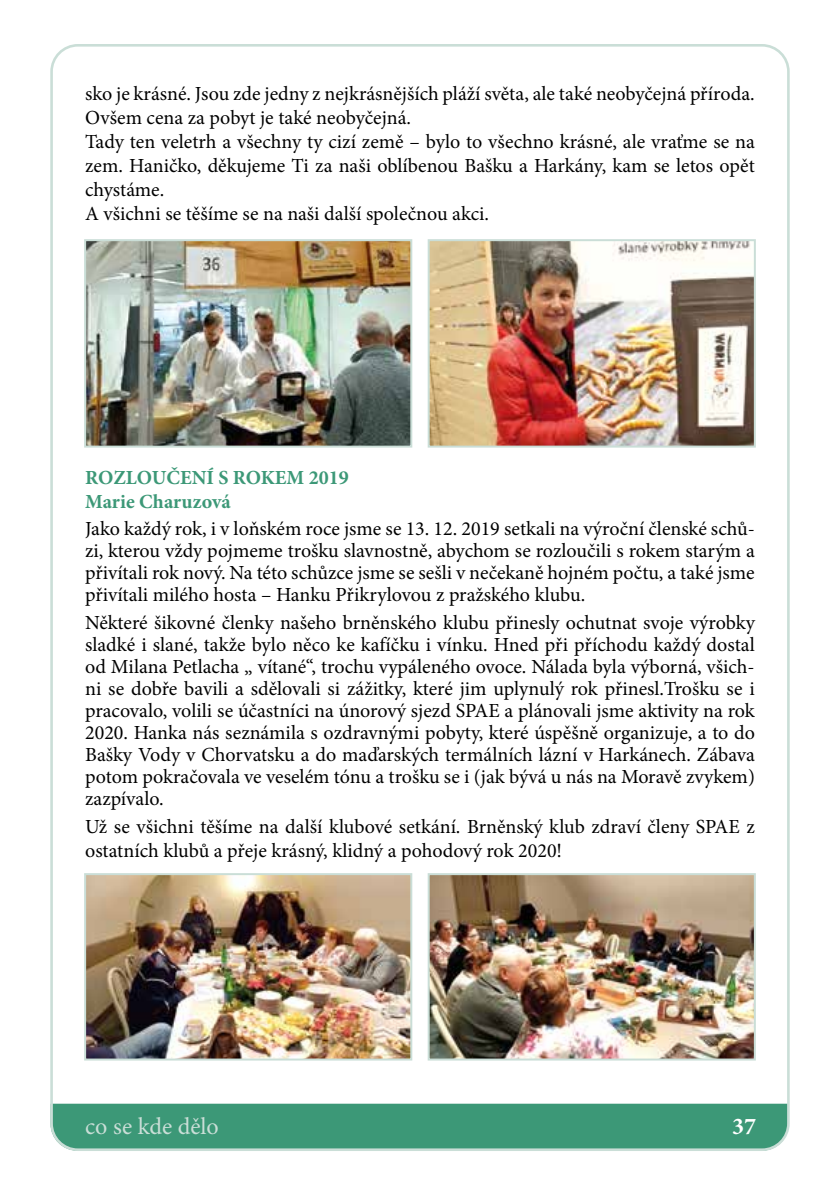
<style>
.page{position:relative;width:840px;height:1191px;background:#fff}
.page>*{position:absolute;margin:0;border:0;box-sizing:border-box;transform-origin:0 0}
.t1{font:24px "Minion Pro";color:#caded7}
.t2{font:700 24px "Minion Pro";color:#fff}
.t3{font:20px/22px "Minion Pro";color:#000}
.t4{font:700 20px/24px "Minion Pro";color:#3c9877}
</style>
<div class="page">
<svg style="left:54px;top:1103px;width:734px;height:47px;background:#459c7d"></svg>
<img style="left:87px;top:242px;width:322px;height:202px">
<div style="left:84px;top:239px;width:328px;height:208px;border:2px solid #caded7"></div>
<img style="left:430px;top:242px;width:322px;height:202px">
<div style="left:427px;top:239px;width:328px;height:208px;border:2px solid #caded7"></div>
<img style="left:87px;top:876px;width:322px;height:181px">
<div style="left:84px;top:873px;width:328px;height:187px;border:2px solid #caded7"></div>
<img style="left:430px;top:876px;width:322px;height:181px">
<div style="left:427px;top:873px;width:328px;height:187px;border:2px solid #caded7"></div>
<p class="t3" style="left:85px;top:81px;width:671px;line-height:24px">sko je krásné. Jsou zde jedny z nejkrásnějších pláží světa, ale také neobyčejná příroda.<br>Ovšem cena za pobyt je také neobyčejná.<br>Tady ten veletrh a všechny ty cizí země – bylo to všechno krásné, ale vraťme se na zem. Haničko, děkujeme Ti za naši oblíbenou Bašku a Harkány, kam se letos opět chystáme.<br>A všichni se těšíme se na naši další společnou akci.</p>
<p class="t4" style="left:85px;top:465px;width:265px">ROZLOUČENÍ S ROKEM 2019<br>Marie Charuzová</p>
<p class="t3" style="left:85px;top:518px;width:671px;text-align:justify">Jako každý rok, i v loňském roce jsme se 13. 12. 2019 setkali na výroční členské schů&shy;zi, kterou vždy pojmeme trošku slavnostně, abychom se rozloučili s rokem starým a přivítali rok nový. Na této schůzce jsme se sešli v nečekaně hojném počtu, a také jsme přivítali milého hosta – Hanku Přikrylovou z pražského klubu.</p>
<p class="t3" style="left:85px;top:612px;width:671px;text-align:justify">Některé šikovné členky našeho brněnského klubu přinesly ochutnat svoje výrobky sladké i slané, takže bylo něco ke kafíčku i vínku. Hned při příchodu každý dostal od Milana Petlacha „ vítané“, trochu vypáleného ovoce. Nálada byla výborná, všich&shy;ni se dobře bavili a sdělovali si zážitky, které jim uplynulý rok přinesl.Trošku se i pracovalo, volili se účastníci na únorový sjezd SPAE a plánovali jsme aktivity na rok 2020. Hanka nás seznámila s ozdravnými pobyty, které úspěšně organizuje, a to do Bašky Vody v Chorvatsku a do maďarských termálních lázní v Harkánech. Zábava potom pokračovala ve veselém tónu a trošku se i (jak bývá u nás na Moravě zvykem) zazpívalo.</p>
<p class="t3" style="left:85px;top:814px;width:670px;line-height:24px">Už se všichni těšíme na další klubové setkání. Brněnský klub zdraví členy SPAE z ostatních klubů a přeje krásný, klidný a pohodový rok 2020!</p>
<p class="t1" style="left:85px;top:1110px;width:135px">co se kde dělo</p>
<p class="t2" style="left:731px;top:1109px;width:25px">37</p>
</div>
